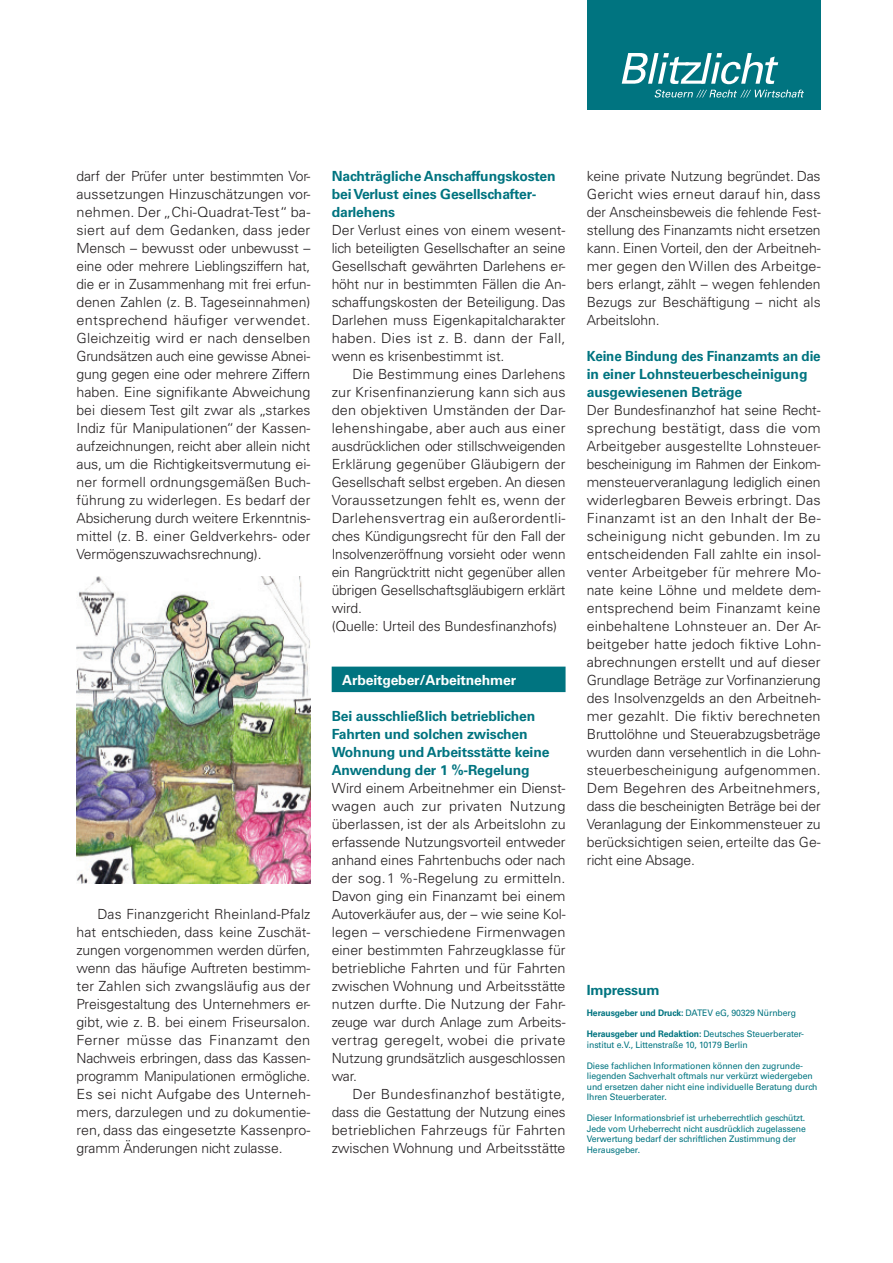
<style>
.page{position:relative;width:893px;height:1263px;background:#fff}
.page>*{position:absolute;margin:0;border:0;box-sizing:border-box;transform-origin:0 0}
.t1{font:300 13.95px/18px "Univers LT Std";letter-spacing:-.01em;color:#231f20;text-align:justify}
.t2{font:700 13.95px/18px "Univers LT Std";letter-spacing:-.01em;color:#007480}
.t3{font:700 13.95px/18px "Univers LT Std";letter-spacing:-.01em;color:#007480;scale:.96 1}
.t4{font:700 13.95px "Univers LT Std";letter-spacing:-.01em;color:#fff}
.t5{font:9px/10.5px "Univers LT Std";letter-spacing:-.01em;color:#007480;scale:.96 1}
.s1{font-weight:700}
</style>
<div class="page">
<div style="left:587px;top:0;width:234px;height:110px;background:#007480"></div>
<svg style="left:622px;top:53px;width:156px;height:31px"></svg>
<svg style="left:655px;top:90px;width:149px;height:8px"></svg>
<div style="left:332px;top:667px;width:234px;height:25px;background:#007480"></div>
<img style="left:77px;top:577px;width:234px;height:306px">
<p class="t1" style="left:77px;top:167px;width:235px">darf der Prüfer unter bestimmten Vor&shy;aussetzungen Hinzuschätzungen vor&shy;nehmen. Der „Chi-Quadrat-Test“ ba&shy;siert auf dem Gedanken, dass jeder Mensch – bewusst oder unbewusst – eine oder mehrere Lieblingsziffern hat, die er in Zusammenhang mit frei erfun&shy;denen Zahlen (z. B. Tageseinnahmen) entsprechend häufiger verwendet.<br>Gleichzeitig wird er nach denselben Grundsätzen auch eine gewisse Abnei&shy;gung gegen eine oder mehrere Ziffern haben. Eine signifikante Abweichung bei diesem Test gilt zwar als „starkes Indiz für Manipulationen“ der Kassen&shy;aufzeichnungen, reicht aber allein nicht aus, um die Richtigkeitsvermutung ei&shy;ner formell ordnungsgemäßen Buch&shy;führung zu widerlegen. Es bedarf der Absicherung durch weitere Erkenntnis&shy;mittel (z. B. einer Geldverkehrs- oder Vermögenszuwachsrechnung).</p>
<p class="t1" style="left:77px;top:905px;width:235px;text-indent:21px">Das Finanzgericht Rheinland-Pfalz hat entschieden, dass keine Zuschät&shy;zungen vorgenommen werden dürfen, wenn das häufige Auftreten bestimm&shy;ter Zahlen sich zwangsläufig aus der Preisgestaltung des Unternehmers er&shy;gibt, wie z. B. bei einem Friseursalon.<br>Ferner müsse das Finanzamt den Nachweis erbringen, dass das Kassen&shy;programm Manipulationen ermögliche.<br>Es sei nicht Aufgabe des Unterneh&shy;mers, darzulegen und zu dokumentie&shy;ren, dass das eingesetzte Kassenpro&shy;gramm Änderungen nicht zulasse.</p>
<p class="t2" style="left:332px;top:167px;width:226px">Nachträgliche Anschaffungskosten bei Verlust eines Gesellschafter&shy;darlehens</p>
<p class="t1" style="left:332px;top:221px;width:235px">Der Verlust eines von einem wesent&shy;lich beteiligten Gesellschafter an seine Gesellschaft gewährten Darlehens er&shy;höht nur in bestimmten Fällen die An&shy;schaffungskosten der Beteiligung. Das Darlehen muss Eigenkapitalcharakter haben. Dies ist z. B. dann der Fall, wenn es krisenbestimmt ist.</p>
<p class="t1" style="left:332px;top:365px;width:235px;text-align:left;text-indent:21px">Die Bestimmung eines Darlehens zur Krisenfinanzierung kann sich aus den objektiven Umständen der Dar&shy;lehenshingabe, aber auch aus einer ausdrücklichen oder stillschweigenden Erklärung gegenüber Gläubigern der Gesellschaft selbst ergeben. An diesen Voraussetzungen fehlt es, wenn der Darlehensvertrag ein außerordentli&shy;ches Kündigungsrecht für den Fall der Insolvenzeröffnung vorsieht oder wenn ein Rangrücktritt nicht gegenüber allen übrigen Gesellschaftsgläubigern erklärt wird.<br>(Quelle: Urteil des Bundesfinanzhofs)</p>
<p class="t4" style="left:342px;top:671px;width:176px">Arbeitgeber/Arbeitnehmer</p>
<p class="t2" style="left:332px;top:707px;width:219px">Bei ausschließlich betrieblichen<br>Fahrten und solchen zwischen<br>Wohnung und Arbeitsstätte keine<br>Anwendung der 1 %-Regelung</p>
<p class="t1" style="left:332px;top:779px;width:235px">Wird einem Arbeitnehmer ein Dienst&shy;wagen auch zur privaten Nutzung überlassen, ist der als Arbeitslohn zu erfassende Nutzungsvorteil entweder anhand eines Fahrtenbuchs oder nach der sog. 1 %-Regelung zu ermitteln.<br>Davon ging ein Finanzamt bei einem Autoverkäufer aus, der – wie seine Kol&shy;legen – verschiedene Firmenwagen einer bestimmten Fahrzeugklasse für betriebliche Fahrten und für Fahrten zwischen Wohnung und Arbeitsstätte nutzen durfte. Die Nutzung der Fahr&shy;zeuge war durch Anlage zum Arbeits&shy;vertrag geregelt, wobei die private Nutzung grundsätzlich ausgeschlossen war.</p>
<p class="t1" style="left:332px;top:1085px;width:235px;text-indent:21px">Der Bundesfinanzhof bestätigte, dass die Gestattung der Nutzung eines betrieblichen Fahrzeugs für Fahrten zwischen Wohnung und Arbeitsstätte</p>
<p class="t1" style="left:587px;top:167px;width:235px">keine private Nutzung begründet. Das Gericht wies erneut darauf hin, dass der Anscheinsbeweis die fehlende Fest&shy;stellung des Finanzamts nicht ersetzen kann. Einen Vorteil, den der Arbeitneh&shy;mer gegen den Willen des Arbeitge&shy;bers erlangt, zählt – wegen fehlenden Bezugs zur Beschäftigung – nicht als Arbeitslohn.</p>
<p class="t3" style="left:587px;top:347px;width:245px">Keine Bindung des Finanzamts an die in einer Lohnsteuerbescheinigung ausgewiesenen Beträge</p>
<p class="t1" style="left:587px;top:401px;width:235px">Der Bundesfinanzhof hat seine Recht&shy;sprechung bestätigt, dass die vom Arbeitgeber ausgestellte Lohnsteuer&shy;bescheinigung im Rahmen der Einkom&shy;mensteuerveranlagung lediglich einen widerlegbaren Beweis erbringt. Das Finanzamt ist an den Inhalt der Be&shy;scheinigung nicht gebunden. Im zu entscheidenden Fall zahlte ein insol&shy;venter Arbeitgeber für mehrere Mo&shy;nate keine Löhne und meldete dem&shy;entsprechend beim Finanzamt keine einbehaltene Lohnsteuer an. Der Ar&shy;beitgeber hatte jedoch fiktive Lohn&shy;abrechnungen erstellt und auf dieser Grundlage Beträge zur Vorfinanzierung des Insolvenzgelds an den Arbeitneh&shy;mer gezahlt. Die fiktiv berechneten Bruttolöhne und Steuerabzugsbeträge wurden dann versehentlich in die Lohn&shy;steuerbescheinigung aufgenommen.<br>Dem Begehren des Arbeitnehmers, dass die bescheinigten Beträge bei der Veranlagung der Einkommensteuer zu berücksichtigen seien, erteilte das Ge&shy;richt eine Absage.</p>
<p class="t2" style="left:587px;top:981px;width:74px">Impressum</p>
<p class="t5" style="left:587px;top:1008px;width:219px"><span class="s1">Herausgeber und Druck:</span> DATEV eG, 90329 Nürnberg</p>
<p class="t5" style="left:587px;top:1029px;width:228px"><span class="s1">Herausgeber und Redaktion:</span> Deutsches Steuerberater&shy;institut e.V., Littenstraße 10, 10179 Berlin</p>
<p class="t5" style="left:587px;top:1060px;width:242px">Diese fachlichen Informationen können den zugrunde&shy;liegenden Sachverhalt oftmals nur verkürzt wiedergeben und ersetzen daher nicht eine individuelle Beratung durch Ihren Steuerberater.</p>
<p class="t5" style="left:587px;top:1113px;width:230px">Dieser Informationsbrief ist urheberrechtlich geschützt.<br>Jede vom Urheberrecht nicht ausdrücklich zugelassene Verwertung bedarf der schriftlichen Zustimmung der Herausgeber.</p>
</div>
